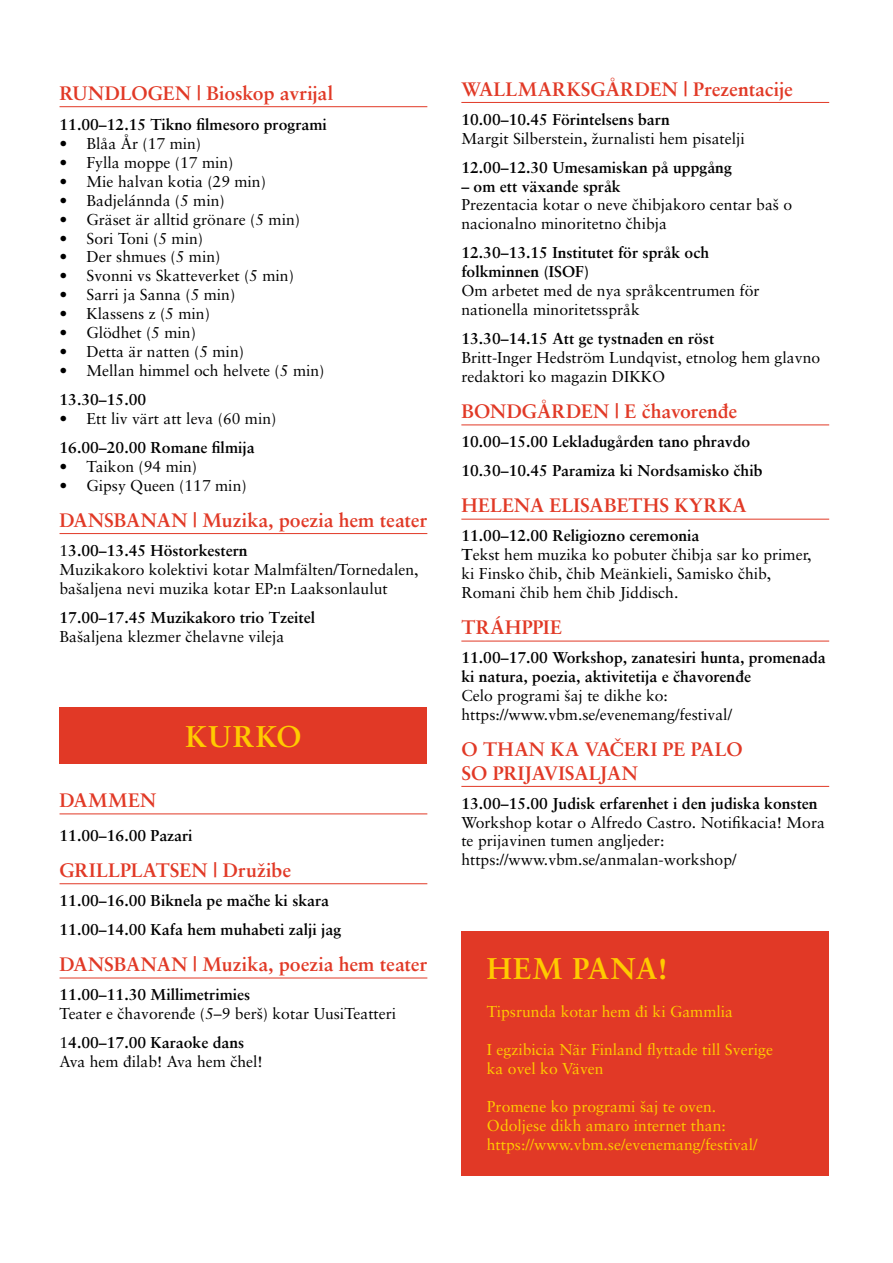
<style>
.page{position:relative;width:893px;height:1263px;background:#fff}
.page>*{position:absolute;margin:0;border:0;box-sizing:border-box;transform-origin:0 0}
.Dag{font:700 30px "Sabon LT Pro";letter-spacing:.035em;color:#ffcb00}
.Plats{font:700 19.5px/23.4px "Sabon LT Pro";letter-spacing:.005em;color:#e13926}
.Bröd{font:15.75px/18.9px "Sabon LT Pro";color:#000}
.Tid{font:700 15.75px/18.9px "Sabon LT Pro";color:#000}
.Bröd-2{font:700 15.75px/18.9px "Sabon LT Pro";color:#000}
.Bröd-3{font:15.75px/18.9px "Sabon LT Pro";color:#ffcb00}
.Tid-2{font:15.75px/18.9px "Sabon LT Pro";color:#000}
.s1{font-weight:400}
.s2{font-weight:700}
</style>
<div class="page">
<div style="left:60px;top:707px;width:367px;height:57px;background:#e13926"></div>
<hr style="left:60px;top:813px;width:367px;height:1px;background:#e13926">
<hr style="left:60px;top:883px;width:367px;height:1px;background:#e13926">
<hr style="left:60px;top:978px;width:367px;height:1px;background:#e13926">
<hr style="left:60px;top:106px;width:367px;height:1px;background:#e13926">
<hr style="left:60px;top:533px;width:367px;height:1px;background:#e13926">
<hr style="left:461px;top:102px;width:368px;height:1px;background:#e13926">
<hr style="left:461px;top:424px;width:368px;height:1px;background:#e13926">
<hr style="left:461px;top:519px;width:368px;height:1px;background:#e13926">
<hr style="left:461px;top:641px;width:368px;height:1px;background:#e13926">
<hr style="left:461px;top:786px;width:368px;height:1px;background:#e13926">
<div style="left:461px;top:931px;width:368px;height:244px;background:#e13926"></div>
<p class="Plats" style="left:60px;top:81px;width:275px">RUNDLOGEN | Bioskop avrijal</p>
<p class="Tid" style="left:60px;top:115px;width:269px">11.00–12.15 Tikno filmesoro programi</p>
<p class="Bröd" style="left:60px;top:134px;width:143px">• Blåa År (17 min)</p>
<p class="Bröd" style="left:60px;top:153px;width:176px">• Fylla moppe (17 min)</p>
<p class="Bröd" style="left:60px;top:171px;width:208px">• Mie halvan kotia (29 min)</p>
<p class="Bröd" style="left:60px;top:190px;width:167px">• Badjelánnda (5 min)</p>
<p class="Bröd" style="left:60px;top:209px;width:242px">• Gräset är alltid grönare (5 min)</p>
<p class="Bröd" style="left:60px;top:228px;width:145px">• Sori Toni (5 min)</p>
<p class="Bröd" style="left:60px;top:247px;width:162px">• Der shmues (5 min)</p>
<p class="Bröd" style="left:60px;top:266px;width:236px">• Svonni vs Skatteverket (5 min)</p>
<p class="Bröd" style="left:60px;top:285px;width:177px">• Sarri ja Sanna (5 min)</p>
<p class="Bröd" style="left:60px;top:304px;width:152px">• Klassens z (5 min)</p>
<p class="Bröd" style="left:60px;top:323px;width:138px">• Glödhet (5 min)</p>
<p class="Bröd" style="left:60px;top:342px;width:186px">• Detta är natten (5 min)</p>
<p class="Bröd" style="left:60px;top:360px;width:266px">• Mellan himmel och helvete (5 min)</p>
<p class="Tid" style="left:60px;top:390px;width:88px">13.30–15.00</p>
<p class="Bröd" style="left:60px;top:408px;width:218px">• Ett liv värt att leva (60 min)</p>
<p class="Tid" style="left:60px;top:437px;width:197px">16.00–20.00 Romane filmija</p>
<p class="Bröd" style="left:60px;top:456px;width:139px">• Taikon (94 min)</p>
<p class="Bröd" style="left:60px;top:475px;width:189px">• Gipsy Queen (117 min)</p>
<p class="Plats" style="left:60px;top:508px;width:369px">DANSBANAN | Muzika, poezia hem teater</p>
<p class="Bröd-2" style="left:60px;top:540px;width:190px"><span class="s1">1</span>3.00–13.45 Höstorkestern</p>
<p class="Bröd" style="left:60px;top:559px;width:361px">Muzikakoro kolektivi kotar Malmfälten/Tornedalen, bašaljena nevi muzika kotar EP:n Laaksonlaulut</p>
<p class="Bröd-2" style="left:60px;top:607px;width:257px">17.00–17.45 Muzikakoro trio Tzeitel</p>
<p class="Bröd" style="left:60px;top:626px;width:226px">Bašaljena klezmer čhelavne vileja</p>
<p class="Dag" style="left:185px;top:718px;width:117px">KURKO</p>
<p class="Plats" style="left:60px;top:788px;width:99px">DAMMEN</p>
<p class="Tid" style="left:60px;top:825px;width:135px">11.00–16.00 Pazari</p>
<p class="Plats" style="left:60px;top:858px;width:233px">GRILLPLATSEN | Družibe</p>
<p class="Tid" style="left:60px;top:891px;width:271px">11.00–16.00 Biknela pe mačhe ki skara</p>
<p class="Tid" style="left:60px;top:920px;width:283px">11.00–14.00 Kafa hem muhabeti zalji jag</p>
<p class="Plats" style="left:60px;top:952px;width:369px">DANSBANAN | Muzika, poezia hem teater</p>
<p class="Tid" style="left:60px;top:985px;width:192px">11.00–11.30 Millimetrimies</p>
<p class="Tid-2" style="left:60px;top:1004px;width:338px">Teater e čhavorenđe (5–9 berš) kotar UusiTeatteri</p>
<p class="Bröd-2" style="left:60px;top:1033px;width:186px"><span class="s1">1</span>4.00–17.00 Karaoke dans</p>
<p class="Bröd" style="left:60px;top:1052px;width:205px">Ava hem đilab! Ava hem čhel!</p>
<p class="Plats" style="left:461px;top:77px;width:333px">WALLMARKSGÅRDEN | Prezentacije</p>
<p class="Tid" style="left:461px;top:109px;width:210px">10.00–10.45 Förintelsens barn</p>
<p class="Bröd" style="left:461px;top:128px;width:285px">Margit Silberstein, žurnalisti hem pisatelji</p>
<p class="Tid" style="left:461px;top:157px;width:272px">12.00–12.30 Umesamiskan på uppgång</p>
<p class="Tid" style="left:461px;top:176px;width:161px">– om ett växande språk</p>
<p class="Bröd" style="left:461px;top:195px;width:332px">Prezentacia kotar o neve čhibjakoro centar baš o nacionalno minoritetno čhibja</p>
<p class="Tid" style="left:461px;top:243px;width:249px">12.30–13.15 Institutet för språk och folkminnen (ISOF)</p>
<p class="Tid-2" style="left:461px;top:281px;width:300px">Om arbetet med de nya språkcentrumen för nationella minoritetsspråk</p>
<p class="Tid" style="left:461px;top:329px;width:254px">13.30–14.15 Att ge tystnaden en röst</p>
<p class="Bröd" style="left:461px;top:348px;width:360px">Britt-Inger Hedström Lundqvist, etnolog hem glavno redaktori ko magazin DIKKO</p>
<p class="Plats" style="left:461px;top:399px;width:277px">BONDGÅRDEN | E čhavorenđe</p>
<p class="Tid" style="left:461px;top:432px;width:290px">10.00–15.00 Lekladugården tano phravdo</p>
<p class="Tid" style="left:461px;top:461px;width:303px">10.30–10.45 Paramiza ki Nordsamisko čhib</p>
<p class="Plats" style="left:461px;top:493px;width:287px">HELENA ELISABETHS KYRKA</p>
<p class="Bröd-2" style="left:461px;top:526px;width:240px">11.00–12.00 Religiozno ceremonia</p>
<p class="Bröd" style="left:461px;top:545px;width:352px"><span class="s2">T</span>ekst hem muzika ko pobuter čhibja sar ko primer, ki Finsko čhib, čhib Meänkieli, Samisko čhib,<br>Romani čhib hem čhib Jiddisch.</p>
<p class="Plats" style="left:461px;top:615px;width:102px">TRÁHPPIE</p>
<p class="Bröd-2" style="left:461px;top:648px;width:366px">11.00–17.00 Workshop, zanatesiri hunta, promenada ki natura, poezia, aktivitetija e čhavorenđe</p>
<p class="Bröd" style="left:461px;top:686px;width:208px">Celo programi šaj te dikhe ko:</p>
<p class="Bröd" style="left:461px;top:705px;width:272px">https://www.vbm.se/evenemang/festival/</p>
<p class="Plats" style="left:461px;top:737px;width:283px">O THAN KA VAČERI PE PALO<br>SO PRIJAVISALJAN</p>
<p class="Tid" style="left:461px;top:793px;width:358px">13.00–15.00 Judisk erfarenhet i den judiska konsten</p>
<p class="Bröd" style="left:461px;top:812px;width:365px">Workshop kotar o Alfredo Castro. Notifikacia! Mora te prijavinen tumen angljeder:</p>
<p class="Bröd" style="left:461px;top:850px;width:277px">https://www.vbm.se/anmalan-workshop/</p>
<p class="Dag" style="left:487px;top:950px;width:182px">HEM PANA!</p>
<p class="Bröd-3" style="left:487px;top:1002px;width:248px">Tipsrunda kotar hem đi ki Gammlia</p>
<p class="Bröd-3" style="left:487px;top:1040px;width:288px">I egzibicia När Finland flyttade till Sverige ka ovel ko Väven</p>
<p class="Bröd-3" style="left:487px;top:1096px;width:240px">Promene ko programi šaj te oven.<br>Odoljese dikh amaro internet than:</p>
<p class="Bröd-3" style="left:487px;top:1134px;width:272px">https://www.vbm.se/evenemang/festival/</p>
</div>
